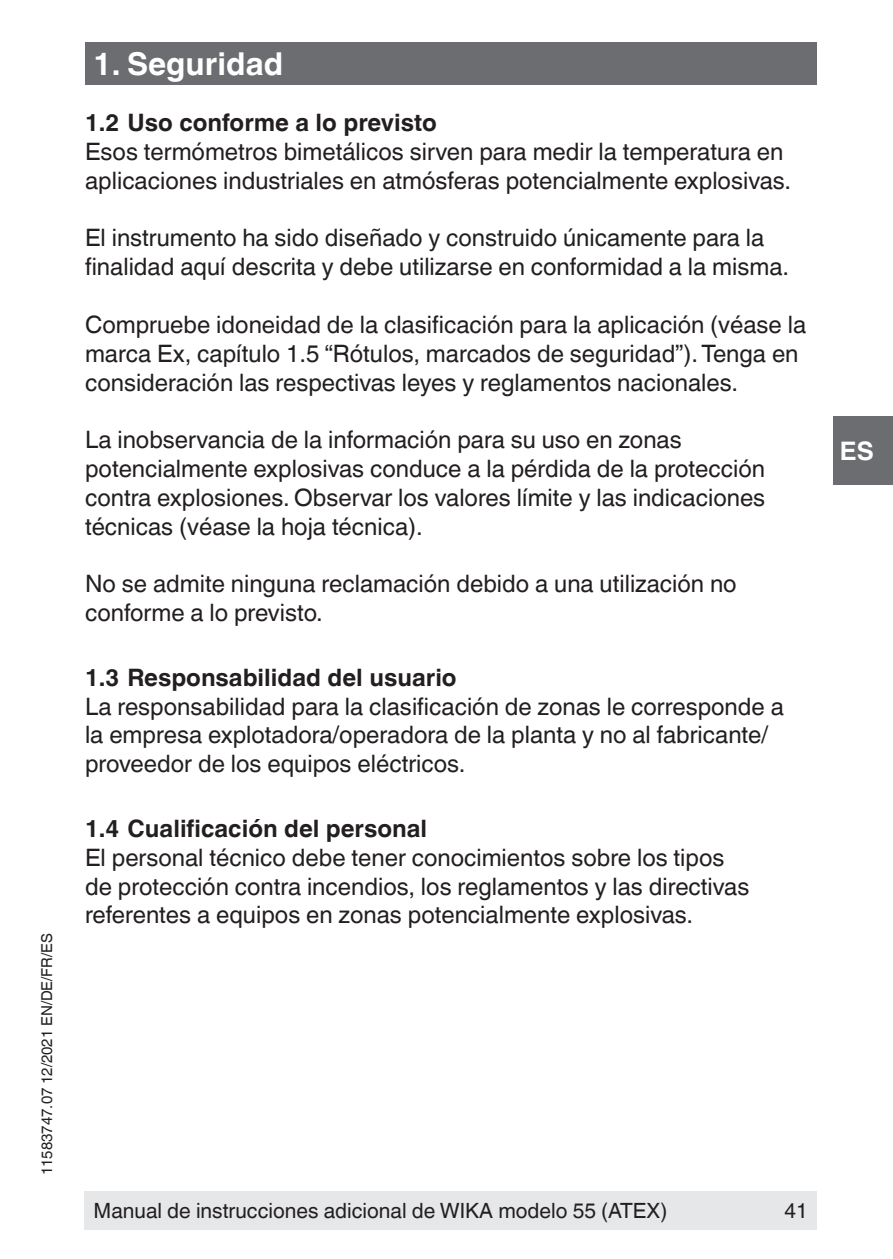
<style>
.page{position:relative;width:893px;height:1259px;background:#fff}
.page>*{position:absolute;margin:0;border:0;box-sizing:border-box;transform-origin:0 0}
.t1{font:700 31.5px "Helvetica World";color:#fff}
.t2{font:700 25.5px "Helvetica World";color:#fff}
.t3{font:24px/28.8px "Helvetica World";color:#231f20}
.t4{font:700 24px "Helvetica World";color:#231f20}
.t5{font:21px "Helvetica World";color:#231f20}
.t6{font:15px "Helvetica World";color:#231f20}
</style>
<div class="page">
<div style="left:84px;top:1191px;width:732px;height:38px;background:#e6e7e9"></div>
<div style="left:85px;top:43px;width:731px;height:42px;background:#6c6d70"></div>
<div style="left:833px;top:417px;width:60px;height:68px;background:#6c6d70"></div>
<p class="t6" style="left:38px;top:1175px;width:244px;rotate:-90deg">11583747.07 12/2021 EN/DE/FR/ES</p>
<h1 class="t1" style="left:94px;top:46px;width:191px">1. Seguridad</h1>
<p class="t4" style="left:85px;top:109px;width:353px">1.2 Uso conforme a lo previsto</p>
<p class="t3" style="left:85px;top:137px;width:708px">Esos termómetros bimetálicos sirven para medir la temperatura en aplicaciones industriales en atmósferas potencialmente explosivas.</p>
<p class="t3" style="left:85px;top:224px;width:706px">El instrumento ha sido diseñado y construido únicamente para la finalidad aquí descrita y debe utilizarse en conformidad a la misma.</p>
<p class="t3" style="left:85px;top:310px;width:723px">Compruebe idoneidad de la clasificación para la aplicación (véase la marca Ex, capítulo 1.5 “Rótulos, marcados de seguridad”). Tenga en consideración las respectivas leyes y reglamentos nacionales.</p>
<p class="t3" style="left:85px;top:425px;width:682px">La inobservancia de la información para su uso en zonas potencialmente explosivas conduce a la pérdida de la protección contra explosiones. Observar los valores límite y las indicaciones técnicas (véase la hoja técnica).</p>
<p class="t3" style="left:85px;top:569px;width:653px">No se admite ninguna reclamación debido a una utilización no conforme a lo previsto.</p>
<p class="t4" style="left:85px;top:663px;width:373px">1.3 Responsabilidad del usuario</p>
<p class="t3" style="left:85px;top:692px;width:700px">La responsabilidad para la clasificación de zonas le corresponde a la empresa explotadora/operadora de la planta y no al fabricante/ proveedor de los equipos eléctricos.</p>
<p class="t4" style="left:85px;top:814px;width:344px">1.4 Cualificación del personal</p>
<p class="t3" style="left:85px;top:843px;width:666px">El personal técnico debe tener conocimientos sobre los tipos de protección contra incendios, los reglamentos y las directivas referentes a equipos en zonas potencialmente explosivas.</p>
<p class="t5" style="left:94px;top:1198px;width:575px">Manual de instrucciones adicional de WIKA modelo 55 (ATEX)</p>
<p class="t5" style="left:785px;top:1198px;width:25px">41</p>
<p class="t2" style="left:840px;top:436px;width:35px">ES</p>
</div>
